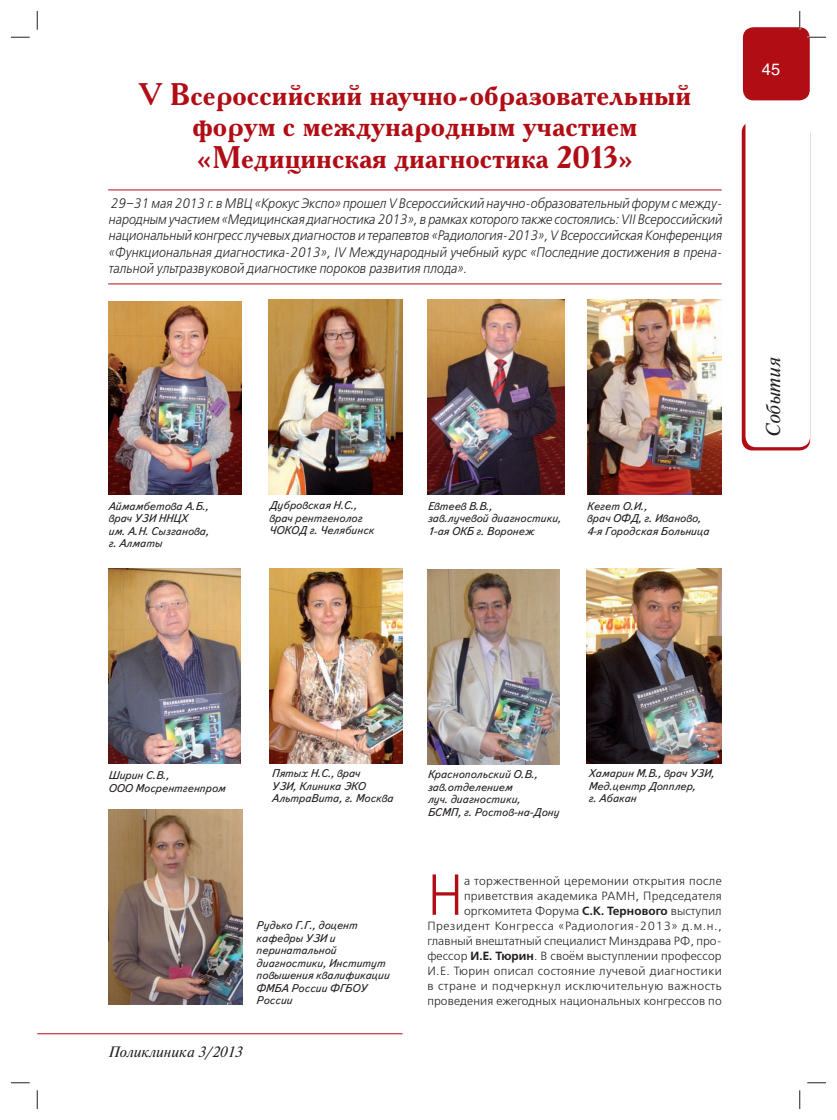
<style>
.page{position:relative;width:837px;height:1120px;background:#fff}
.page>*{position:absolute;margin:0;border:0;box-sizing:border-box;transform-origin:0 0}
.t1{font:57.62px "Free Set C";color:#b00d15;scale:.9 1}
.t2{font:700 31.25px/31.2px "Academy C";color:#b00d15;text-align:center}
.t3{font:italic 20px "Newton C";color:#231f20}
.t4{font:16.25px "Helios";color:#fff}
.t5{font:italic 15px "Newton C";color:#231f20}
.t6{font:italic 13.75px/16.2px "Free Set C";color:#231f20;text-align:justify;scale:.9 1}
.t7{font:11.88px/15px "Free Set C";letter-spacing:.015em;color:#231f20;text-align:right}
.t8{font:italic 11.25px/12.5px "Text Book C";color:#231f20}
.s1{font-weight:700}
</style>
<div class="page">
<div style="left:742px;top:27px;width:67px;height:73px;background:#b00d15;border-radius:11px"></div>
<div style="left:741px;top:122px;width:68px;height:328px;background:#b00d15;border-radius:11px"></div>
<div style="left:745px;top:113px;width:64px;height:334px;background:#fff;border-radius:11px"></div>
<hr style="left:37px;top:1033px;width:365px;height:1px;background:#b00d15">
<hr style="left:108px;top:190px;width:613px;height:1px;background:#b00d15">
<hr style="left:108px;top:284px;width:613px;height:1px;background:#b00d15">
<img style="left:108px;top:301px;width:133px;height:194px">
<img style="left:268px;top:300px;width:134px;height:195px">
<img style="left:427px;top:300px;width:137px;height:195px">
<img style="left:587px;top:300px;width:134px;height:195px">
<img style="left:427px;top:570px;width:132px;height:195px">
<img style="left:269px;top:568px;width:133px;height:195px">
<img style="left:108px;top:810px;width:134px;height:195px">
<img style="left:586px;top:568px;width:135px;height:195px">
<img style="left:108px;top:568px;width:132px;height:195px">
<svg style="left:11px;top:36px;width:19px;height:2px"></svg>
<svg style="left:807px;top:36px;width:18px;height:2px"></svg>
<svg style="left:11px;top:1082px;width:19px;height:1px"></svg>
<svg style="left:807px;top:1082px;width:18px;height:1px"></svg>
<svg style="left:36px;top:11px;width:2px;height:19px"></svg>
<svg style="left:36px;top:1090px;width:2px;height:19px"></svg>
<svg style="left:798px;top:11px;width:2px;height:19px"></svg>
<svg style="left:799px;top:1090px;width:1px;height:19px"></svg>
<h2 class="t2" style="left:138px;top:82px;width:554px">V Всероссийский научно-образовательный форум с международным участием «Медицинская диагностика 2013»</h2>
<p class="t6" style="left:108px;top:196px;width:683px">29–31 мая 2013 г. в МВЦ «Крокус Экспо» прошел V Всероссийский научно-образовательный форум с между&shy;народным участием «Медицинская диагностика 2013», в рамках которого также состоялись: VII Всероссийский национальный конгресс лучевых диагностов и терапевтов «Радиология-2013», V Всероссийская Конференция «Функциональная диагностика-2013», IV Международный учебный курс «Последние достижения в прена&shy;тальной ультразвуковой диагностике пороков развития плода».</p>
<p class="t8" style="left:108px;top:501px;width:102px">Аймамбетова А.Б., врач УЗИ ННЦХ<br>им. А.Н. Сызганова, г. Алматы</p>
<p class="t8" style="left:269px;top:500px;width:106px">Дубровская Н.С., врач рентгенолог<br>ЧОКОД г. Челябинск</p>
<p class="t8" style="left:427px;top:501px;width:135px">Евтеев В.В.,<br>зав.лучевой диагностики,<br>1-ая ОКБ г. Воронеж</p>
<p class="t8" style="left:586px;top:501px;width:124px">Кегет О.И.,<br>врач ОФД, г. Иваново,<br>4-я Городская Больница</p>
<h3 class="t4" style="left:761px;top:60px;width:20px">45</h3>
<h3 class="t3" style="left:762px;top:438px;width:82px;rotate:-90deg">События</h3>
<p class="t8" style="left:108px;top:770px;width:118px">Ширин С.В.,<br>ООО Мосрентгенпром</p>
<p class="t8" style="left:271px;top:768px;width:123px">Пятых Н.С., врач<br>УЗИ, Клиника ЭКО<br>АльтраВита, г. Москва</p>
<p class="t8" style="left:256px;top:920px;width:135px">Рудько Г.Г., доцент кафедры УЗИ и перинатальной диагностики, Институт повышения квалификации<br>ФМБА России ФГБОУ<br>России</p>
<h3 class="t5" style="left:108px;top:1043px;width:135px">Поликлиника 3/2013</h3>
<p class="t8" style="left:427px;top:769px;width:133px">Краснопольский О.В., зав.отделением<br>луч. диагностики,<br>БСМП, г. Ростов-на-Дону</p>
<p class="t8" style="left:588px;top:768px;width:127px">Хамарин М.В., врач УЗИ,<br>Мед.центр Допплер,<br>г. Абакан</p>
<h1 class="t1" style="left:427px;top:871px;width:42px">Н</h1>
<p class="t7" style="left:427px;top:874px;width:296px">а торжественной церемонии открытия после приветствия академика РАМН, Председателя оргкомитета Форума <span class="s1">С.К. Тернового</span> выступил Президент Конгресса «Радиология-2013» д.м.н., главный внештатный специалист Минздрава РФ, про&shy;фессор <span class="s1">И.Е. Тюрин</span>. В своём выступлении профессор И.Е. Тюрин описал состояние лучевой диагностики в стране и подчеркнул исключительную важность проведения ежегодных национальных конгрессов по</p>
</div>
